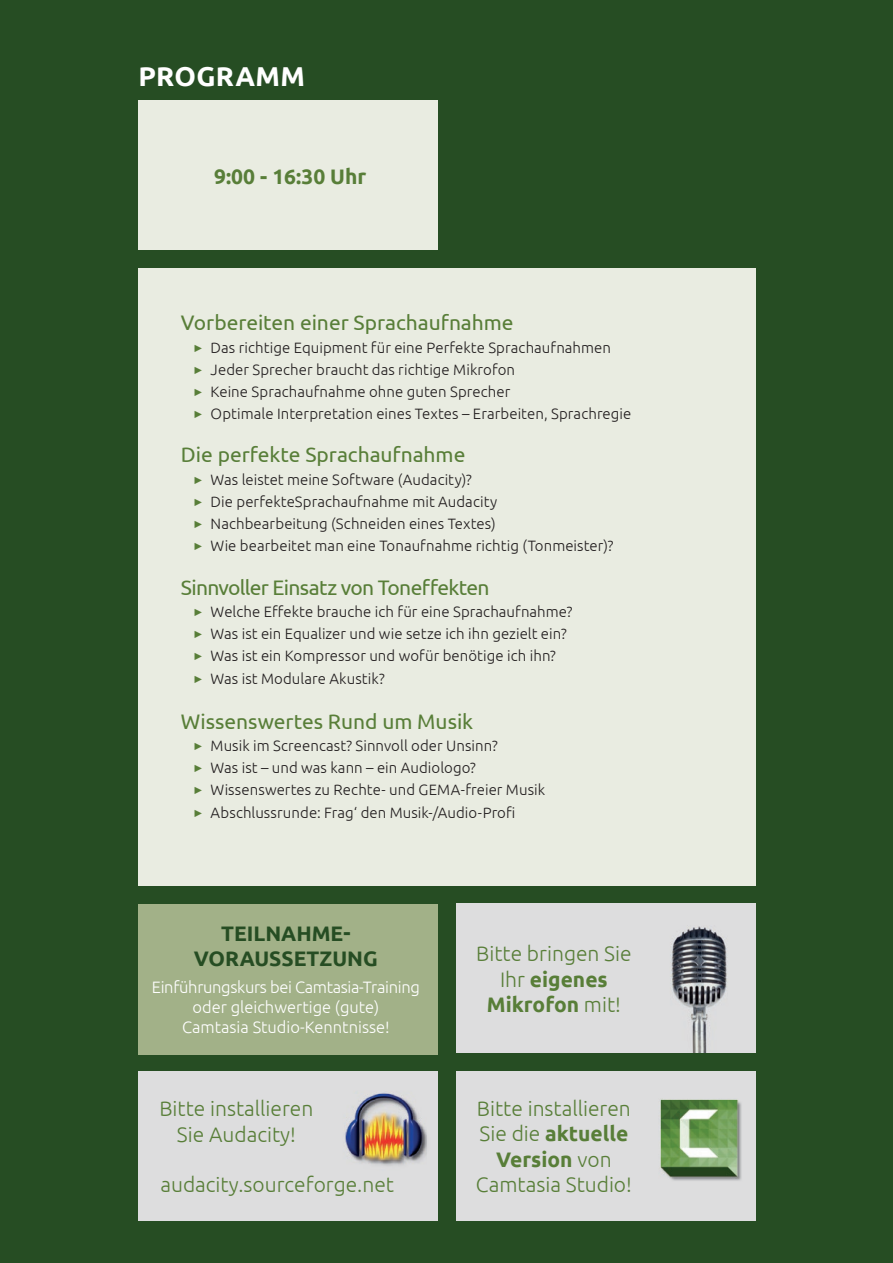
<style>
.page{position:relative;width:893px;height:1263px;background:#264d23}
.page>*{position:absolute;margin:0;border:0;box-sizing:border-box;transform-origin:0 0}
.t1{font:700 27.3px "Ubuntu";letter-spacing:.015em;color:#fff}
.t2{font:300 21px/25.2px "Ubuntu";color:#587e38;text-align:center}
.t3{font:21px "Ubuntu";letter-spacing:-.005em;color:#587e38}
.t4{font:21px "Ubuntu";letter-spacing:-.035em;color:#587e38}
.t5{font:700 21px/25.2px "Ubuntu";color:#264d23;text-align:center}
.t6{font:700 21px "Ubuntu";color:#587e38}
.t7{font:300 16.5px/19.8px "Ubuntu";color:#fff;text-align:center}
.t8{font:300 15px/22.2px "Ubuntu";letter-spacing:.005em;color:#231f20}
.s1{font-weight:700}
</style>
<div class="page">
<div style="left:138px;top:268px;width:617px;height:617px;background:#e9ece1"></div>
<div style="left:138px;top:101px;width:300px;height:149px;background:#e9ece1"></div>
<div style="left:456px;top:904px;width:299px;height:149px;background:#ddddde"></div>
<img style="left:671px;top:926px;width:56px;height:127px">
<div style="left:138px;top:904px;width:300px;height:150px;background:#a2b188"></div>
<div style="left:456px;top:1071px;width:299px;height:149px;background:#ddddde"></div>
<div style="left:139px;top:1071px;width:299px;height:149px;background:#ddddde"></div>
<img style="left:345px;top:1093px;width:82px;height:73px">
<img style="left:672px;top:1102px;width:70px;height:79px">
<img style="left:660px;top:1099px;width:79px;height:69px">
<img style="left:661px;top:1101px;width:78px;height:78px">
<h1 class="t1" style="left:138px;top:60px;width:168px">PROGRAMM</h1>
<h2 class="t6" style="left:214px;top:163px;width:154px">9:00 - 16:30 Uhr</h2>
<h2 class="t3" style="left:181px;top:310px;width:334px">Vorbereiten einer Sprachaufnahme</h2>
<p class="t8" style="left:211px;top:336px;width:422px">Das richtige Equipment für eine Perfekte Sprachaufnahmen Jeder Sprecher braucht das richtige Mikrofon<br>Keine Sprachaufnahme ohne guten Sprecher<br>Optimale Interpretation eines Textes – Erarbeiten, Sprachregie</p>
<h2 class="t3" style="left:181px;top:442px;width:286px">Die perfekte Sprachaufnahme</h2>
<p class="t8" style="left:211px;top:468px;width:404px">Was leistet meine Software (Audacity)?<br>Die perfekteSprachaufnahme mit Audacity Nachbearbeitung (Schneiden eines Textes)<br>Wie bearbeitet man eine Tonaufnahme richtig (Tonmeister)?</p>
<h2 class="t4" style="left:181px;top:574px;width:310px">Sinnvoller Einsatz von Toneffekten</h2>
<p class="t8" style="left:211px;top:600px;width:363px">Welche Effekte brauche ich für eine Sprachaufnahme?<br>Was ist ein Equalizer und wie setze ich ihn gezielt ein?<br>Was ist ein Kompressor und wofür benötige ich ihn?<br>Was ist Modulare Akustik?</p>
<h2 class="t3" style="left:181px;top:708px;width:294px">Wissenswertes Rund um Musik</h2>
<p class="t8" style="left:211px;top:734px;width:336px">Musik im Screencast? Sinnvoll oder Unsinn?<br>Was ist – und was kann – ein Audiologo?<br>Wissenswertes zu Rechte- und GEMA-freier Musik Abschlussrunde: Frag‘ den Musik-/Audio-Profi</p>
<h2 class="t5" style="left:194px;top:920px;width:185px">TEILNAHME-<br>VORAUSSETZUNG</h2>
<p class="t7" style="left:152px;top:977px;width:269px">Einführungskurs bei Camtasia-Training oder gleichwertige (gute)<br>Camtasia Studio-Kenntnisse!</p>
<h2 class="t2" style="left:159px;top:1096px;width:155px">Bitte installieren<br>Sie Audacity!</h2>
<h2 class="t2" style="left:160px;top:1171px;width:235px">audacity.sourceforge.net</h2>
<h2 class="t2" style="left:476px;top:941px;width:157px">Bitte bringen Sie<br>Ihr <span class="s1">eigenes<br>Mikrofon</span> mit!</h2>
<h2 class="t2" style="left:476px;top:1095px;width:157px">Bitte installieren<br>Sie die <span class="s1">aktuelle<br>Version</span> von<br>Camtasia Studio!</h2>
</div>
